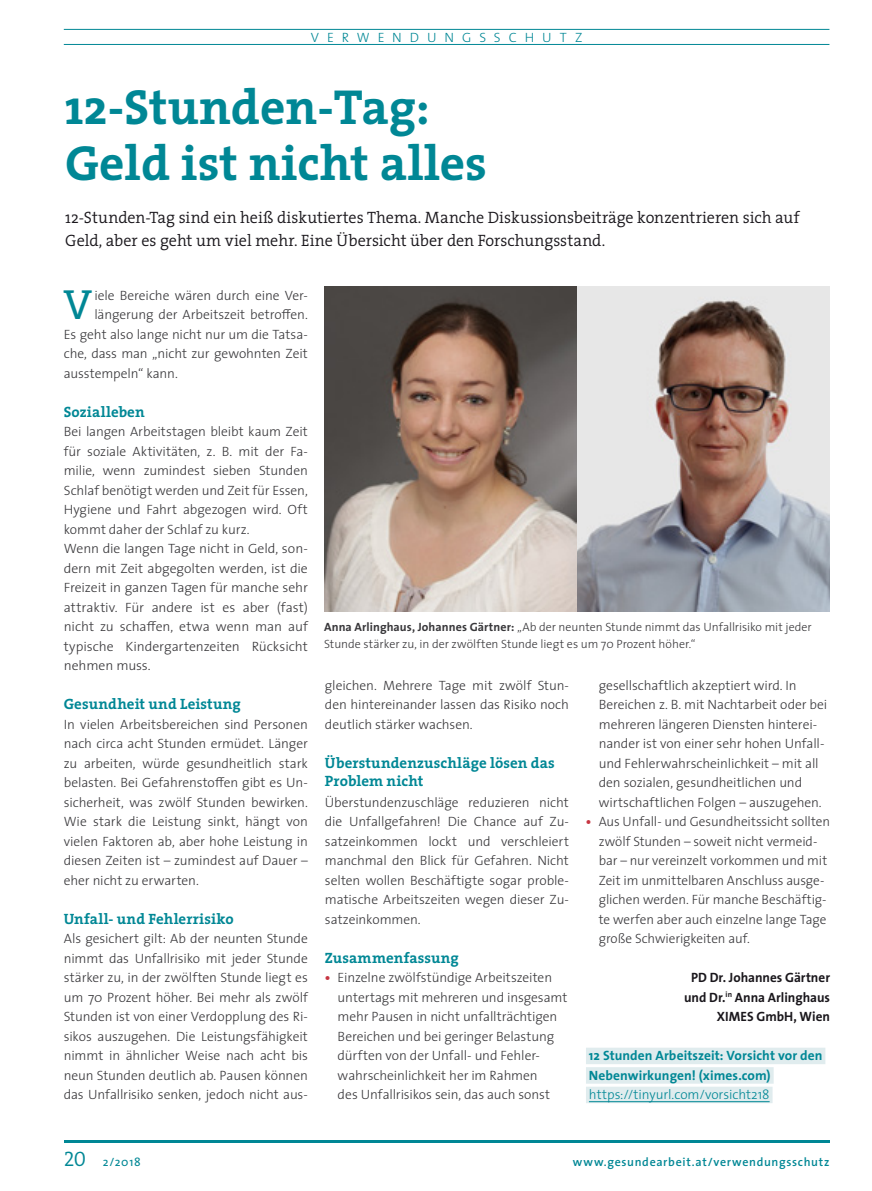
<style>
.page{position:relative;width:872px;height:1191px;background:#fff}
.page>*{position:absolute;margin:0;border:0;box-sizing:border-box;transform-origin:0 0}
.t1{font:700 49.5px/55.5px "The Serif";color:#008795}
.t2{font:42.45px "The Serif";color:#008795}
.t3{font:300 16.5px/22.5px "The Serif";color:#1a171c}
.t4{font:700 15px/18px "The Serif";letter-spacing:.005em;color:#008795}
.t5{font:300 13.5px/19.5px "The Sans";letter-spacing:-.01em;color:#38373a}
.t6{font:700 13.5px/19.5px "The Sans";letter-spacing:.005em;color:#008795}
.t7{font:700 13.5px/19.5px "The Sans";color:#1a171c;text-align:right}
.t8{font:300 13.5px "The Sans";letter-spacing:.005em;color:#008795}
.t9{font:300 13.5px "The Sans";letter-spacing:.59em;color:#008795}
.t10{font:300 12px/16.5px "The Sans";letter-spacing:-.005em;color:#38373a}
.t11{font:600 12px "The Sans";letter-spacing:.06em;color:#008795}
.t12{font:12px "The Sans";color:#008795}
.s1{font-weight:700}
.s2{font-weight:700;color:#c73642}
.s3{font-family:"The Serif Semi Light Caps";font-size:21px}
</style>
<div class="page">
<hr style="left:64px;top:1140px;width:765px;height:2px;background:#008795">
<hr style="left:64px;top:29px;width:765px;height:1px;background:#008795">
<hr style="left:64px;top:44px;width:765px;height:1px;background:#008795">
<div style="left:586px;top:1047px;width:239px;height:17px;background:#e0ecee"></div>
<div style="left:586px;top:1067px;width:187px;height:16px;background:#e0ecee"></div>
<div style="left:586px;top:1086px;width:186px;height:17px;background:#e0ecee"></div>
<hr style="left:589px;top:1101px;width:180px;height:1px;background:#008795">
<img style="left:325px;top:287px;width:252px;height:325px">
<svg style="left:577px;top:287px;width:252px;height:325px;background:#b4abaa"></svg>
<p class="t9" style="left:311px;top:26px;width:273px">VERWENDUNGSSCHUTZ</p>
<h1 class="t1" style="left:65px;top:78px;width:423px">12-Stunden-Tag:<br>Geld ist nicht alles</h1>
<p class="t3" style="left:65px;top:206px;width:735px">12-Stunden-Tag sind ein heiß diskutiertes Thema. Manche Diskussionsbeiträge konzentrieren sich auf<br>Geld, aber es geht um viel mehr. Eine Übersicht über den Forschungsstand.</p>
<h2 class="t2" style="left:64px;top:269px;width:30px">V</h2>
<p class="t5" style="left:94px;top:285px;width:215px">iele Bereiche wären durch eine Ver-</p>
<p class="t5" style="left:94px;top:304px;width:215px">längerung der Arbeitszeit betroffen.</p>
<p class="t5" style="left:64px;top:324px;width:245px">Es geht also lange nicht nur um die Tatsa-</p>
<p class="t5" style="left:64px;top:343px;width:245px">che, dass man „nicht zur gewohnten Zeit</p>
<p class="t5" style="left:64px;top:363px;width:115px">ausstempeln“ kann.</p>
<p class="t4" style="left:64px;top:402px;width:82px">Sozialleben</p>
<p class="t5" style="left:64px;top:421px;width:245px">Bei langen Arbeitstagen bleibt kaum Zeit für soziale Aktivitäten, z. B. mit der Fa&shy;milie, wenn zumindest sieben Stunden Schlaf benötigt werden und Zeit für Essen, Hygiene und Fahrt abgezogen wird. Oft kommt daher der Schlaf zu kurz.<br>Wenn die langen Tage nicht in Geld, son&shy;dern mit Zeit abgegolten werden, ist die Freizeit in ganzen Tagen für manche sehr attraktiv. Für andere ist es aber (fast) nicht zu schaffen, etwa wenn man auf typische Kindergartenzeiten Rücksicht nehmen muss.</p>
<p class="t4" style="left:64px;top:695px;width:179px">Gesundheit und Leistung</p>
<p class="t5" style="left:64px;top:714px;width:246px;text-align:justify">In vielen Arbeitsbereichen sind Personen nach circa acht Stunden ermüdet. Länger zu arbeiten, würde gesundheitlich stark belasten. Bei Gefahrenstoffen gibt es Un&shy;sicherheit, was zwölf Stunden bewirken.<br>Wie stark die Leistung sinkt, hängt von vielen Faktoren ab, aber hohe Leistung in diesen Zeiten ist – zumindest auf Dauer – eher nicht zu erwarten.</p>
<p class="t4" style="left:64px;top:909px;width:172px">Unfall- und Fehlerrisiko</p>
<p class="t5" style="left:64px;top:928px;width:246px;text-align:justify">Als gesichert gilt: Ab der neunten Stunde nimmt das Unfallrisiko mit jeder Stunde stärker zu, in der zwölften Stunde liegt es um 70 Prozent höher. Bei mehr als zwölf Stunden ist von einer Verdopplung des Ri&shy;sikos auszugehen. Die Leistungsfähigkeit nimmt in ähnlicher Weise nach acht bis neun Stunden deutlich ab. Pausen können das Unfallrisiko senken, jedoch nicht aus-</p>
<p class="t10" style="left:324px;top:618px;width:489px"><span class="s1">Anna Arlinghaus, Johannes Gärtner:</span> „Ab der neunten Stunde nimmt das Unfallrisiko mit jeder<br>Stunde stärker zu, in der zwölften Stunde liegt es um 70 Prozent höher.“</p>
<p class="t5" style="left:325px;top:675px;width:246px;text-align:justify">gleichen. Mehrere Tage mit zwölf Stun&shy;den hintereinander lassen das Risiko noch deutlich stärker wachsen.</p>
<p class="t4" style="left:325px;top:753px;width:231px">Überstundenzuschläge lösen das<br>Problem nicht</p>
<p class="t5" style="left:325px;top:792px;width:246px;text-align:justify">Überstundenzuschläge reduzieren nicht die Unfallgefahren! Die Chance auf Zu&shy;satzeinkommen lockt und verschleiert manchmal den Blick für Gefahren. Nicht selten wollen Beschäftigte sogar proble&shy;matische Arbeitszeiten wegen dieser Zu&shy;satzeinkommen.</p>
<p class="t4" style="left:325px;top:948px;width:135px">Zusammenfassung</p>
<p class="t5" style="left:338px;top:967px;width:231px;text-indent:-13px"><span class="s2">•</span> Einzelne zwölfstündige Arbeitszeiten untertags mit mehreren und insgesamt mehr Pausen in nicht unfallträchtigen Bereichen und bei geringer Belastung dürften von der Unfall- und Fehler&shy;wahrscheinlichkeit her im Rahmen<br>des Unfallrisikos sein, das auch sonst</p>
<p class="t5" style="left:599px;top:675px;width:230px">gesellschaftlich akzeptiert wird. In Bereichen z. B. mit Nachtarbeit oder bei mehreren längeren Diensten hinterei&shy;nander ist von einer sehr hohen Unfall&shy;und Fehlerwahrscheinlichkeit – mit all den sozialen, gesundheitlichen und wirtschaftlichen Folgen – auszugehen.</p>
<p class="t5" style="left:599px;top:811px;width:233px;text-indent:-13px"><span class="s2">•</span> Aus Unfall- und Gesundheitssicht sollten zwölf Stunden – soweit nicht vermeid&shy;bar – nur vereinzelt vorkommen und mit Zeit im unmittelbaren Anschluss ausge&shy;glichen werden. Für manche Beschäftig&shy;te werfen aber auch einzelne lange Tage große Schwierigkeiten auf.</p>
<p class="t7" style="left:684px;top:967px;width:147px">PD Dr. Johannes Gärtner und Dr.<sup>in</sup> Anna Arlinghaus<br>XIMES GmbH, Wien</p>
<p class="t6" style="left:589px;top:1045px;width:235px">12 Stunden Arbeitszeit: Vorsicht vor den<br>Nebenwirkungen! (ximes.com)</p>
<p class="t8" style="left:589px;top:1083px;width:182px">https://tinyurl.com/vorsicht218</p>
<p class="t12" style="left:64px;top:1151px;width:78px"><span class="s3">20</span> 2/2018</p>
<p class="t11" style="left:573px;top:1151px;width:258px">www.gesundearbeit.at/verwendungsschutz</p>
</div>
